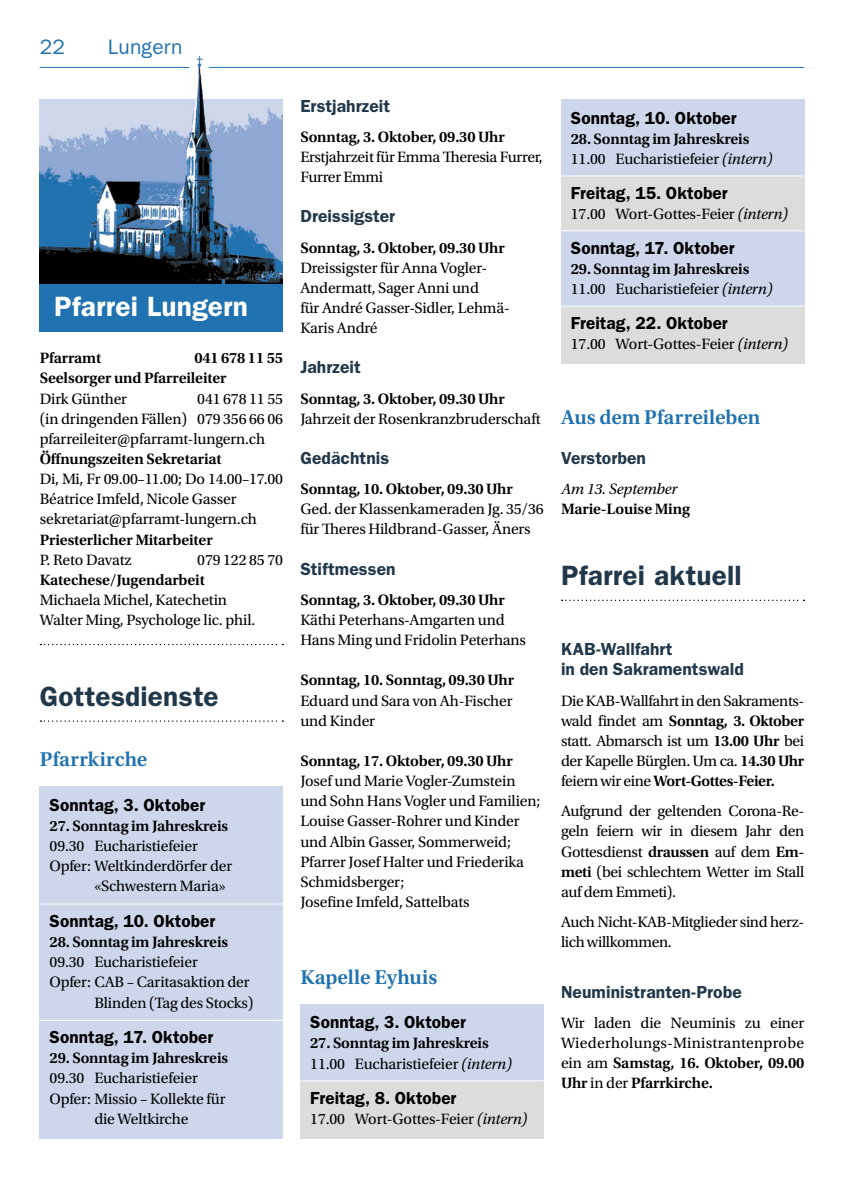
<style>
.page{position:relative;width:844px;height:1191px;background:#fff}
.page>*{position:absolute;margin:0;border:0;box-sizing:border-box;transform-origin:0 0}
.t1{font:600 28px "ITC Franklin Gothic Std";letter-spacing:.01em;color:#21384b}
.t2{font:600 28px "ITC Franklin Gothic Std";letter-spacing:.01em;color:#fff}
.t3{font:600 21px "Utopia Std";color:#2172b0}
.t4{font:21px "ITC Franklin Gothic Std";letter-spacing:.01em;color:#2172b0}
.t5{font:600 17.5px "ITC Franklin Gothic Std";letter-spacing:.005em;color:#000}
.t6{font:600 17.5px/20.1px "ITC Franklin Gothic Std";letter-spacing:.005em;color:#21384b}
.t7{font:15.75px/20.1px "Utopia Std";letter-spacing:-.01em;color:#000}
.t8{font:600 15.75px/20.1px "Utopia Std";letter-spacing:-.01em;color:#000}
.t9{font:italic 15.75px "Utopia Std";letter-spacing:-.01em;color:#000}
.s1{font-weight:400}
.s2{font-weight:400;font-style:italic}
.s3{font-style:italic}
.s4{font-weight:600}
</style>
<div class="page">
<img style="left:40px;top:57px;width:243px;height:228px">
<div style="left:40px;top:285px;width:243px;height:47px;background:#2172b0"></div>
<div style="left:300px;top:1004px;width:243px;height:134px;background:#dcdcdb"></div>
<div style="left:40px;top:786px;width:243px;height:352px;background:#cdd6eb"></div>
<hr style="left:40px;top:903px;width:243px;height:1px;background:#fff">
<hr style="left:40px;top:1019px;width:243px;height:1px;background:#fff">
<svg style="left:40px;top:720px;width:243px;height:2px"></svg>
<hr style="left:40px;top:67px;width:149px;height:1px;background:#2172b0">
<hr style="left:209px;top:67px;width:595px;height:1px;background:#2172b0">
<svg style="left:40px;top:644px;width:243px;height:1px"></svg>
<div style="left:561px;top:99px;width:243px;height:264px;background:#dcdcdb"></div>
<svg style="left:561px;top:599px;width:243px;height:2px"></svg>
<div style="left:300px;top:1004px;width:243px;height:76px;background:#cdd6eb"></div>
<hr style="left:300px;top:1080px;width:243px;height:1px;background:#fff">
<div style="left:561px;top:99px;width:243px;height:77px;background:#cdd6eb"></div>
<div style="left:561px;top:231px;width:243px;height:75px;background:#cdd6eb"></div>
<hr style="left:561px;top:175px;width:243px;height:1px;background:#fff">
<hr style="left:561px;top:230px;width:243px;height:1px;background:#fff">
<hr style="left:561px;top:306px;width:243px;height:1px;background:#fff">
<h2 class="t4" style="left:40px;top:35px;width:27px">22</h2>
<h2 class="t4" style="left:108px;top:35px;width:76px">Lungern</h2>
<h1 class="t2" style="left:54px;top:290px;width:195px">Pfarrei Lungern</h1>
<p class="t8" style="left:40px;top:348px;width:63px">Pfarramt</p>
<p class="t8" style="left:40px;top:348px;width:245px;text-indent:155px">041 678 11 55<br>Seelsorger und Pfarreileiter</p>
<p class="t7" style="left:40px;top:389px;width:89px">Dirk Günther</p>
<p class="t7" style="left:40px;top:389px;width:245px;text-align:justify;text-indent:157px">041 678 11 55 (in dringenden Fällen) 079 356 66 06 pfarreileiter@pfarramt-lungern.ch</p>
<p class="t8" style="left:40px;top:449px;width:183px">Öffnungszeiten Sekretariat</p>
<p class="t7" style="left:40px;top:469px;width:245px">Di, Mi, Fr 09.00–11.00; Do 14.00–17.00<br>Béatrice Imfeld, Nicole Gasser sekretariat@pfarramt-lungern.ch</p>
<p class="t8" style="left:40px;top:529px;width:174px">Priesterlicher Mitarbeiter</p>
<p class="t7" style="left:40px;top:550px;width:93px">P. Reto Davatz</p>
<p class="t7" style="left:197px;top:550px;width:87px">079 122 85 70</p>
<p class="t8" style="left:40px;top:570px;width:167px">Katechese/Jugendarbeit</p>
<p class="t7" style="left:40px;top:590px;width:217px">Michaela Michel, Katechetin<br>Walter Ming, Psychologe lic. phil.</p>
<h1 class="t1" style="left:40px;top:679px;width:180px">Gottesdienste</h1>
<h2 class="t3" style="left:40px;top:747px;width:109px">Pfarrkirche</h2>
<p class="t5" style="left:50px;top:794px;width:157px">Sonntag, 3. Oktober</p>
<p class="t8" style="left:50px;top:815px;width:180px">27. Sonntag im Jahreskreis</p>
<p class="t7" style="left:50px;top:836px;width:150px">09.30 Eucharistiefeier</p>
<p class="t7" style="left:50px;top:856px;width:184px">Opfer: Weltkinderdörfer der</p>
<p class="t7" style="left:94px;top:876px;width:133px">«Schwestern Maria»</p>
<p class="t5" style="left:50px;top:910px;width:167px">Sonntag, 10. Oktober</p>
<p class="t8" style="left:50px;top:932px;width:180px">28. Sonntag im Jahreskreis</p>
<p class="t7" style="left:50px;top:952px;width:150px">09.30 Eucharistiefeier</p>
<p class="t7" style="left:50px;top:972px;width:201px">Opfer: CAB – Caritasaktion der</p>
<p class="t7" style="left:94px;top:992px;width:161px">Blinden (Tag des Stocks)</p>
<p class="t5" style="left:50px;top:1026px;width:165px">Sonntag, 17. Oktober</p>
<p class="t8" style="left:50px;top:1048px;width:180px">29. Sonntag im Jahreskreis</p>
<p class="t7" style="left:50px;top:1068px;width:150px">09.30 Eucharistiefeier</p>
<p class="t7" style="left:50px;top:1088px;width:177px">Opfer: Missio – Kollekte für</p>
<p class="t7" style="left:94px;top:1108px;width:96px">die Weltkirche</p>
<p class="t6" style="left:300px;top:96px;width:91px">Erstjahrzeit</p>
<p class="t8" style="left:300px;top:127px;width:206px">Sonntag, 3. Oktober, 09.30 Uhr</p>
<p class="t7" style="left:300px;top:147px;width:244px">Erstjahrzeit für Emma Theresia Furrer,<br>Furrer Emmi</p>
<p class="t6" style="left:300px;top:206px;width:96px">Dreissigster</p>
<p class="t8" style="left:300px;top:238px;width:206px">Sonntag, 3. Oktober, 09.30 Uhr</p>
<p class="t7" style="left:300px;top:258px;width:211px">Dreissigster für Anna Vogler-<br>Andermatt, Sager Anni und<br>für André Gasser-Sidler, Lehmä-<br>Karis André</p>
<p class="t6" style="left:300px;top:357px;width:62px">Jahrzeit</p>
<p class="t8" style="left:300px;top:388px;width:206px">Sonntag, 3. Oktober, 09.30 Uhr</p>
<p class="t7" style="left:300px;top:409px;width:242px">Jahrzeit der Rosenkranzbruderschaft</p>
<p class="t6" style="left:300px;top:448px;width:90px">Gedächtnis</p>
<p class="t8" style="left:300px;top:479px;width:214px">Sonntag, 10. Oktober, 09.30 Uhr</p>
<p class="t7" style="left:300px;top:499px;width:245px">Ged. der Klassenkameraden Jg. 35/36 für Theres Hildbrand-Gasser, Äners</p>
<p class="t6" style="left:300px;top:558px;width:97px">Stiftmessen</p>
<p class="t8" style="left:300px;top:590px;width:206px">Sonntag, 3. Oktober, 09.30 Uhr</p>
<p class="t7" style="left:300px;top:610px;width:227px">Käthi Peterhans-Amgarten und<br>Hans Ming und Fridolin Peterhans</p>
<p class="t8" style="left:300px;top:670px;width:215px">Sonntag, 10. Sonntag, 09.30 Uhr</p>
<p class="t7" style="left:300px;top:690px;width:214px">Eduard und Sara von Ah-Fischer und Kinder</p>
<p class="t8" style="left:300px;top:751px;width:214px">Sonntag, 17. Oktober, 09.30 Uhr</p>
<p class="t7" style="left:300px;top:771px;width:241px">Josef und Marie Vogler-Zumstein und Sohn Hans Vogler und Familien;<br>Louise Gasser-Rohrer und Kinder und Albin Gasser, Sommerweid;<br>Pfarrer Josef Halter und Friederika<br>Schmidsberger;<br>Josefine Imfeld, Sattelbats</p>
<h2 class="t3" style="left:300px;top:965px;width:138px">Kapelle Eyhuis</h2>
<p class="t5" style="left:310px;top:1012px;width:157px">Sonntag, 3. Oktober</p>
<p class="t8" style="left:310px;top:1033px;width:203px">27. Sonntag im Jahreskreis<br><span class="s1">11.00 Eucharistiefeier</span> <span class="s2">(intern)</span></p>
<p class="t5" style="left:310px;top:1087px;width:148px">Freitag, 8. Oktober</p>
<p class="t7" style="left:310px;top:1108px;width:219px">17.00 Wort-Gottes-Feier <span class="s3">(intern)</span></p>
<p class="t5" style="left:570px;top:107px;width:167px">Sonntag, 10. Oktober</p>
<p class="t8" style="left:570px;top:129px;width:203px">28. Sonntag im Jahreskreis<br><span class="s1">11.00 Eucharistiefeier</span> <span class="s2">(intern)</span></p>
<p class="t5" style="left:570px;top:182px;width:158px">Freitag, 15. Oktober</p>
<p class="t7" style="left:570px;top:204px;width:219px">17.00 Wort-Gottes-Feier <span class="s3">(intern)</span></p>
<p class="t5" style="left:570px;top:237px;width:165px">Sonntag, 17. Oktober</p>
<p class="t8" style="left:570px;top:259px;width:203px">29. Sonntag im Jahreskreis<br><span class="s1">11.00 Eucharistiefeier</span> <span class="s2">(intern)</span></p>
<p class="t5" style="left:570px;top:312px;width:158px">Freitag, 22. Oktober</p>
<p class="t7" style="left:570px;top:334px;width:219px">17.00 Wort-Gottes-Feier <span class="s3">(intern)</span></p>
<h2 class="t3" style="left:561px;top:405px;width:201px">Aus dem Pfarreileben</h2>
<p class="t6" style="left:561px;top:448px;width:86px">Verstorben</p>
<p class="t9" style="left:561px;top:480px;width:118px">Am 13. September</p>
<p class="t8" style="left:561px;top:499px;width:130px">Marie-Louise Ming</p>
<h1 class="t1" style="left:561px;top:558px;width:182px">Pfarrei aktuell</h1>
<p class="t6" style="left:561px;top:639px;width:184px">KAB-Wallfahrt<br>in den Sakramentswald</p>
<p class="t7" style="left:561px;top:690px;width:245px;text-align:justify">Die KAB-Wallfahrt in den Sakraments&shy;wald findet am <span class="s4">Sonntag, 3. Oktober </span>statt. Abmarsch ist um <span class="s4">13.00 Uhr</span> bei der Kapelle Bürglen. Um ca. <span class="s4">14.30 Uhr </span>feiern wir eine <span class="s4">Wort-Gottes-Feier.</span></p>
<p class="t7" style="left:561px;top:801px;width:245px;text-align:justify">Aufgrund der geltenden Corona-Re&shy;geln feiern wir in diesem Jahr den Gottesdienst <span class="s4">draussen</span> auf dem <span class="s4">Em&shy;meti</span> (bei schlechtem Wetter im Stall auf dem Emmeti).</p>
<p class="t7" style="left:561px;top:912px;width:245px">Auch Nicht-KAB-Mitglieder sind herz&shy;lich willkommen.</p>
<p class="t6" style="left:561px;top:981px;width:182px">Neuministranten-Probe</p>
<p class="t7" style="left:561px;top:1012px;width:245px;text-align:justify">Wir laden die Neuminis zu einer Wiederholungs-Ministrantenprobe ein am <span class="s4">Samstag, 16. Oktober, 09.00<br>Uhr</span> in der <span class="s4">Pfarrkirche.</span></p>
</div>
